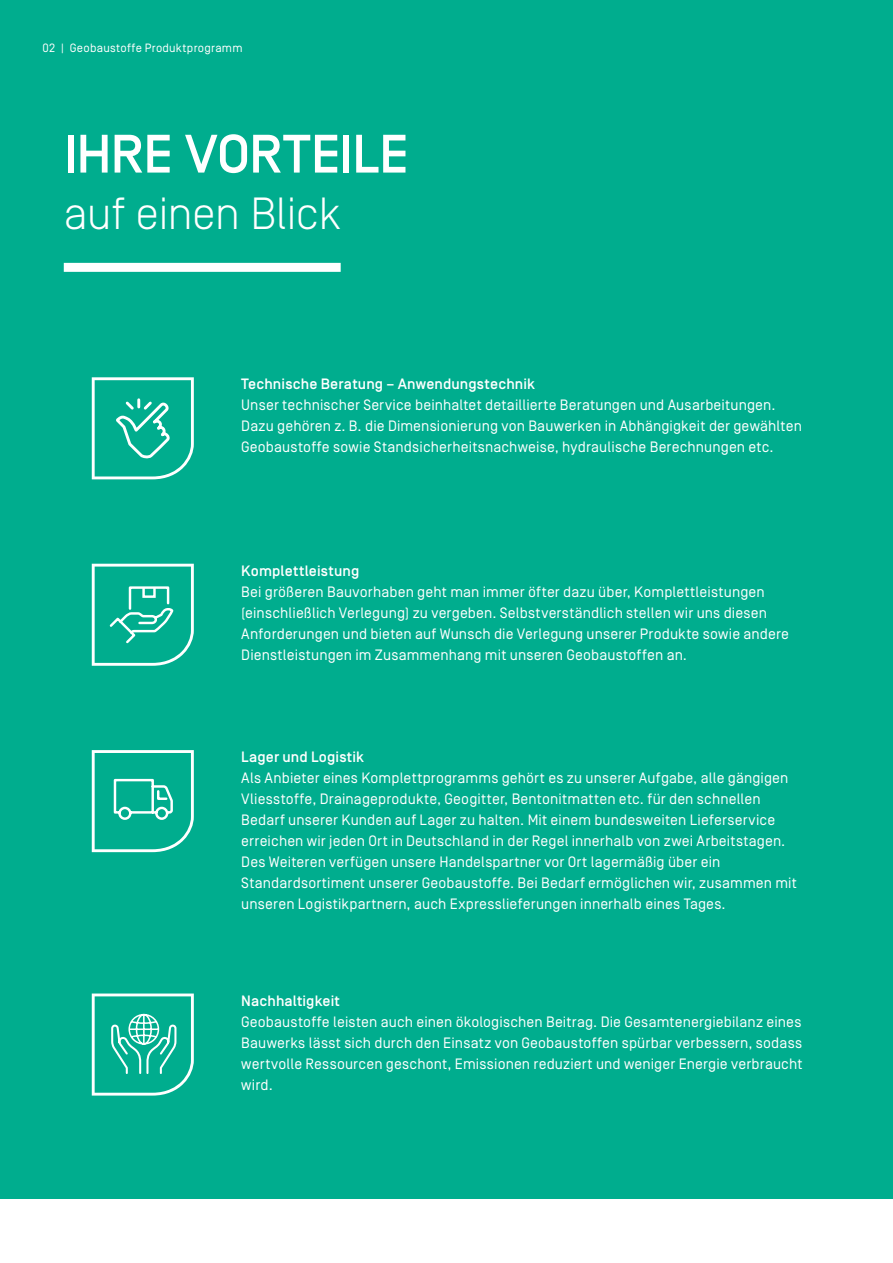
<style>
.page{position:relative;width:893px;height:1263px;background:#fff}
.page>*{position:absolute;margin:0;border:0;box-sizing:border-box;transform-origin:0 0}
.H1_-_36pt{font:500 54px "Simplon Norm";letter-spacing:-.015em;color:#fff}
.H2_-_30pt_mit_Absatzlinie{font:300 45px "Simplon Norm";letter-spacing:-.01em;color:#fff}
.Aufzählung_Pfeile_Weiss{font:15px/21px "Simplon Norm";letter-spacing:.01em;color:#fff}
.Seitenzahl{font:12px "Simplon Norm";letter-spacing:.02em;color:#fff}
.s1{font-weight:500}
</style>
<div class="page">
<div style="left:0;top:0;width:893px;height:1199px;background:#00ad8e"></div>
<svg style="left:92px;top:750px;width:102px;height:102px"></svg>
<svg style="left:92px;top:564px;width:102px;height:102px"></svg>
<div style="left:142px;top:586px;width:14px;height:12px;border:2px solid #fff"></div>
<svg style="left:92px;top:993px;width:102px;height:102px"></svg>
<div style="left:64px;top:263px;width:277px;height:9px;background:#fff"></div>
<svg style="left:92px;top:377px;width:102px;height:102px"></svg>
<p class="Seitenzahl" style="left:43px;top:42px;width:201px">02 | Geobaustoffe Produktprogramm</p>
<p class="H1_-_36pt" style="left:64px;top:125px;width:346px">IHRE VORTEILE</p>
<p class="H2_-_30pt_mit_Absatzlinie" style="left:64px;top:189px;width:278px">auf einen Blick</p>
<p class="Aufzählung_Pfeile_Weiss" style="left:241px;top:374px;width:562px"><span class="s1">Technische Beratung – Anwendungstechnik<br></span>Unser technischer Service beinhaltet detaillierte Beratungen und Ausarbeitungen.<br>Dazu gehören z. B. die Dimensionierung von Bauwerken in Abhängigkeit der gewählten Geobaustoffe sowie Standsicherheitsnachweise, hydraulische Berechnungen etc.</p>
<p class="Aufzählung_Pfeile_Weiss" style="left:241px;top:560px;width:549px"><span class="s1">Komplettleistung<br></span>Bei größeren Bauvorhaben geht man immer öfter dazu über, Komplettleistungen (einschließlich Verlegung) zu vergeben. Selbstverständlich stellen wir uns diesen Anforderungen und bieten auf Wunsch die Verlegung unserer Produkte sowie andere Dienstleistungen im Zusammenhang mit unseren Geobaustoffen an.</p>
<p class="Aufzählung_Pfeile_Weiss" style="left:241px;top:747px;width:557px"><span class="s1">Lager und Logistik<br></span>Als Anbieter eines Komplettprogramms gehört es zu unserer Aufgabe, alle gängigen Vliesstoffe, Drainageprodukte, Geogitter, Bentonitmatten etc. für den schnellen Bedarf unserer Kunden auf Lager zu halten. Mit einem bundesweiten Lieferservice erreichen wir jeden Ort in Deutschland in der Regel innerhalb von zwei Arbeitstagen.<br>Des Weiteren verfügen unsere Handelspartner vor Ort lagermäßig über ein Standardsortiment unserer Geobaustoffe. Bei Bedarf ermöglichen wir, zusammen mit unseren Logistikpartnern, auch Expresslieferungen innerhalb eines Tages.</p>
<p class="Aufzählung_Pfeile_Weiss" style="left:241px;top:990px;width:563px"><span class="s1">Nachhaltigkeit<br></span>Geobaustoffe leisten auch einen ökologischen Beitrag. Die Gesamtenergiebilanz eines Bauwerks lässt sich durch den Einsatz von Geobaustoffen spürbar verbessern, sodass wertvolle Ressourcen geschont, Emissionen reduziert und weniger Energie verbraucht wird.</p>
</div>
